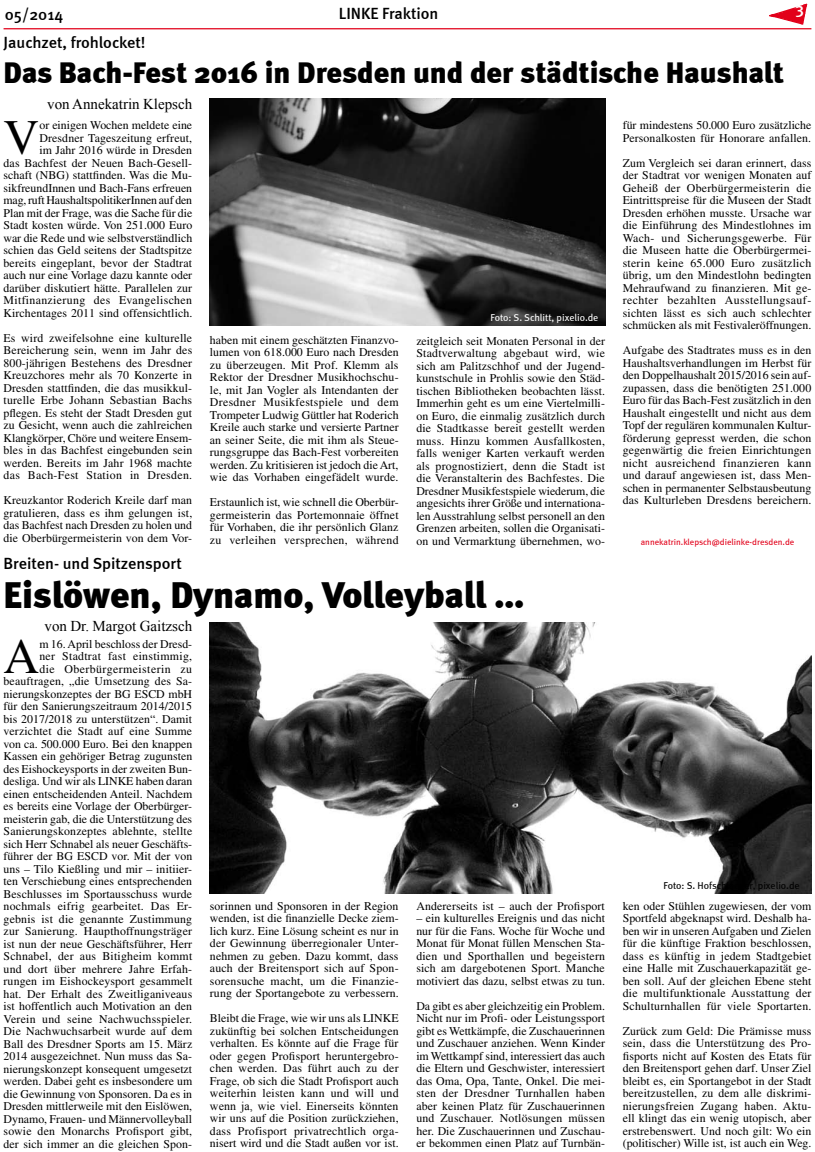
<style>
.page{position:relative;width:815px;height:1152px;background:#fff}
.page>*{position:absolute;margin:0;border:0;box-sizing:border-box;transform-origin:0 0}
.t1{font:49.62px "Times";color:#000}
.t2{font:900 37.5px "Meta";letter-spacing:-.005em;color:#000}
.t3{font:900 30px "Meta";color:#000}
.t4{font:500 16.25px "Meta";color:#000}
.t5{font:500 16.25px "Meta";color:#fff}
.t6{font:15px "Times New Roman";color:#000}
.t7{font:11.88px/12.5px "Times";letter-spacing:.005em;color:#000;text-align:justify}
.t8{font:10px "Meta Book LF";letter-spacing:-.005em;color:#000}
.t9{font:10px "Meta Book LF";color:#fff}
.t10{font:8.75px "Meta Book LF";color:#e2001a}
.s1{font-family:"Times New Roman"}
</style>
<div class="page">
<svg style="left:769px;top:3px;width:39px;height:22px"></svg>
<hr style="left:4px;top:28px;width:807px;height:1px;background:#e2001a">
<img style="left:210px;top:98px;width:395px;height:227px">
<img style="left:210px;top:623px;width:601px;height:271px">
<h3 class="t4" style="left:5px;top:5px;width:60px">05/2014</h3>
<h3 class="t4" style="left:339px;top:4px;width:101px">LINKE Fraktion</h3>
<h3 class="t5" style="left:796px;top:-1px;width:10px">3</h3>
<h3 class="t4" style="left:4px;top:33px;width:143px">Jauchzet, frohlocket!</h3>
<h3 class="t3" style="left:4px;top:54px;width:782px">Das Bach-Fest 2016 in Dresden und der städtische Haushalt</h3>
<h1 class="t1" style="left:4px;top:110px;width:37px">V</h1>
<p class="t6" style="left:47px;top:94px;width:147px">von Annekatrin Klepsch</p>
<p class="t7" style="left:623px;top:119px;width:190px">für mindestens 50.000 Euro zusätzliche<br>Personalkosten für Honorare anfallen.</p>
<p class="t7" style="left:623px;top:156px;width:190px">Zum Vergleich sei daran erinnert, dass der Stadtrat vor wenigen Monaten auf Geheiß der Oberbürgermeisterin die Eintrittspreise für die Museen der Stadt Dresden erhöhen musste. Ursache war die Einführung des Mindestlohnes im Wach- und Sicherungsgewerbe. Für die Museen hatte die Oberbürgermei&shy;sterin keine 65.000 Euro zusätzlich übrig, um den Mindestlohn bedingten Mehraufwand zu finanzieren. Mit ge&shy;rechter bezahlten Ausstellungsauf&shy;sichten lässt es sich auch schlechter schmücken als mit Festivaleröffnungen.</p>
<p class="t7" style="left:623px;top:344px;width:190px">Aufgabe des Stadtrates muss es in den Haushaltsverhandlungen im Herbst für den Doppelhaushalt 2015/2016 sein auf&shy;zupassen, dass die benötigten 251.000<br>Euro für das Bach-Fest zusätzlich in den Haushalt eingestellt und nicht aus dem Topf der regulären kommunalen Kultur&shy;förderung gepresst werden, die schon gegenwärtig die freien Einrichtungen nicht ausreichend finanzieren kann und darauf angewiesen ist, dass Men&shy;schen in permanenter Selbstausbeutung das Kulturleben Dresdens bereichern.</p>
<p class="t10" style="left:641px;top:536px;width:155px">annekatrin.klepsch@dielinke-dresden.de</p>
<p class="t7" style="left:4px;top:119px;width:190px;text-align:right">or einigen Wochen meldete eine Dresdner Tageszeitung erfreut,<br>im Jahr 2016 würde in Dresden<br>das Bachfest der Neuen Bach-Gesell&shy;schaft (NBG) stattfinden. Was die Mu&shy;sikfreundInnen und Bach-Fans erfreuen mag, ruft HaushaltspolitikerInnen auf den Plan mit der Frage, was die Sache für die Stadt kosten würde. Von 251.000 Euro war die Rede und wie selbstverständlich schien das Geld seitens der Stadtspitze bereits eingeplant, bevor der Stadtrat auch nur eine Vorlage dazu kannte oder darüber diskutiert hätte. Parallelen zur Mitfinanzierung des Evangelischen Kirchentages 2011 sind offensichtlich.</p>
<p class="t7" style="left:4px;top:331px;width:190px">Es wird zweifelsohne eine kulturelle Bereicherung sein, wenn im Jahr des 800-jährigen Bestehens des Dresdner Kreuzchores mehr als 70 Konzerte in Dresden stattfinden, die das musikkul&shy;turelle Erbe Johann Sebastian Bachs pflegen. Es steht der Stadt Dresden gut zu Gesicht, wenn auch die zahlreichen Klangkörper, Chöre und weitere Ensem&shy;bles in das Bachfest eingebunden sein werden. Bereits im Jahr 1968 machte das Bach-Fest Station in Dresden.</p>
<p class="t7" style="left:4px;top:494px;width:190px">Kreuzkantor Roderich Kreile darf man gratulieren, dass es ihm gelungen ist, das Bachfest nach Dresden zu holen und die Oberbürgermeisterin von dem Vor-</p>
<p class="t9" style="left:490px;top:312px;width:109px">Foto: S. Schlitt, pixelio.de</p>
<p class="t7" style="left:210px;top:333px;width:190px">haben mit einem geschätzten Finanzvo&shy;lumen von 618.000 Euro nach Dresden zu überzeugen. Mit Prof. Klemm als Rektor der Dresdner Musikhochschu&shy;le, mit Jan Vogler als Intendanten der Dresdner Musikfestspiele und dem Trompeter Ludwig Güttler hat Roderich Kreile auch starke und versierte Partner an seiner Seite, die mit ihm als Steue&shy;rungsgruppe das Bach-Fest vorbereiten werden. Zu kritisieren ist jedoch die Art, wie das Vorhaben eingefädelt wurde.</p>
<p class="t7" style="left:210px;top:496px;width:190px">Erstaunlich ist, wie schnell die Oberbür&shy;germeisterin das Portemonnaie öffnet für Vorhaben, die ihr persönlich Glanz zu verleihen versprechen, während</p>
<p class="t7" style="left:416px;top:334px;width:190px">zeitgleich seit Monaten Personal in der Stadtverwaltung abgebaut wird, wie sich am Palitzschhof und der Jugend&shy;kunstschule in Prohlis sowie den Städ&shy;tischen Bibliotheken beobachten lässt.<br>Immerhin geht es um eine Viertelmilli&shy;on Euro, die einmalig zusätzlich durch die Stadtkasse bereit gestellt werden muss. Hinzu kommen Ausfallkosten, falls weniger Karten verkauft werden als prognostiziert, denn die Stadt ist die Veranstalterin des Bachfestes. Die Dresdner Musikfestspiele wiederum, die angesichts ihrer Größe und internationa&shy;len Ausstrahlung selbst personell an den Grenzen arbeiten, sollen die Organisati&shy;on und Vermarktung übernehmen, wo-</p>
<h3 class="t4" style="left:4px;top:553px;width:180px">Breiten- und Spitzensport</h3>
<h2 class="t2" style="left:4px;top:572px;width:523px">Eislöwen, Dynamo, Volleyball …</h2>
<h1 class="t1" style="left:4px;top:628px;width:37px">A</h1>
<p class="t6" style="left:45px;top:616px;width:149px">von Dr. Margot Gaitzsch</p>
<p class="t7" style="left:4px;top:637px;width:190px;text-align:right">m 16. April beschloss der Dresd-<br>ner Stadtrat fast einstimmig,<br>die Oberbürgermeisterin zu beauftragen, „die Umsetzung des Sa&shy;nierungskonzeptes der BG ESCD mbH für den Sanierungszeitraum 2014/2015 bis 2017/2018 zu unterstützen“. Damit verzichtet die Stadt auf eine Summe von ca. 500.000 Euro. Bei den knappen Kassen ein gehöriger Betrag zugunsten des Eishockeysports in der zweiten Bun&shy;desliga. Und wir als LINKE haben daran einen entscheidenden Anteil. Nachdem es bereits eine Vorlage der Oberbürger&shy;meisterin gab, die die Unterstützung des Sanierungskonzeptes ablehnte, stellte sich Herr Schnabel als neuer Geschäfts&shy;führer der BG ESCD vor. Mit der von uns – Tilo Kießling und mir – initiier&shy;ten Verschiebung eines entsprechenden Beschlusses im Sportausschuss wurde nochmals eifrig gearbeitet. Das Er&shy;gebnis ist die genannte Zustimmung zur Sanierung. Haupthoffnungsträger ist nun der neue Geschäftsführer, Herr Schnabel, der aus Bitigheim kommt und dort über mehrere Jahre Erfah&shy;rungen im Eishockeysport gesammelt hat. Der Erhalt des Zweitliganiveaus ist hoffentlich auch Motivation an den Verein und seine Nachwuchsspieler.<br>Die Nachwuchsarbeit wurde auf dem Ball des Dresdner Sports am 15. März 2014 ausgezeichnet. Nun muss das Sa&shy;nierungskonzept konsequent umgesetzt werden. Dabei geht es insbesondere um die Gewinnung von Sponsoren. Da es in Dresden mittlerweile mit den Eislöwen, Dynamo, Frauen- und Männervolleyball sowie den Monarchs Profisport gibt, der sich immer an die gleichen Spon-</p>
<p class="t7" style="left:210px;top:899px;width:190px">sorinnen und Sponsoren in der Region wenden, ist die finanzielle Decke ziem&shy;lich kurz. Eine Lösung scheint es nur in der Gewinnung überregionaler Unter&shy;nehmen zu geben. Dazu kommt, dass auch der Breitensport sich auf Spon&shy;sorensuche macht, um die Finanzie&shy;rung der Sportangebote zu verbessern.</p>
<p class="t7" style="left:210px;top:1011px;width:190px">Bleibt die Frage, wie wir uns als LINKE zukünftig bei solchen Entscheidungen verhalten. Es könnte auf die Frage für oder gegen Profisport heruntergebro&shy;chen werden. Das führt auch zu der Frage, ob sich <span class="s1">die Stadt</span> Profisport auch weiterhin leisten kann und will <span class="s1">und wenn ja, wie viel</span>. Einerseits könnten wir uns auf die Position zurückziehen, dass Profisport privatrechtlich orga&shy;nisert wird und die Stadt außen vor ist.</p>
<p class="t7" style="left:416px;top:899px;width:190px">Andererseits ist – auch der Profisport</p>
<p class="t7" style="left:416px;top:911px;width:190px">– ein kulturelles Ereignis und das nicht nur für die Fans. Woche für Woche und Monat für Monat füllen Menschen Sta&shy;dien und Sporthallen und begeistern sich am dargebotenen Sport. Manche motiviert das dazu, selbst etwas zu tun.</p>
<p class="t7" style="left:416px;top:999px;width:190px">Da gibt es aber gleichzeitig ein Problem.<br>Nicht nur im Profi- oder Leistungssport gibt es Wettkämpfe, die Zuschauerinnen und Zuschauer anziehen. Wenn Kinder im Wettkampf sind, interessiert das auch die Eltern und Geschwister, interessiert das Oma, Opa, Tante, Onkel. Die mei&shy;sten der Dresdner Turnhallen haben aber keinen Platz für Zuschauerinnen und Zuschauer. Notlösungen müssen her. Die Zuschauerinnen und Zuschau&shy;er bekommen einen Platz auf Turnbän-</p>
<p class="t8" style="left:664px;top:880px;width:138px">Foto: S. Hofschlaeger, pixelio.de</p>
<p class="t7" style="left:623px;top:899px;width:190px">ken oder Stühlen zugewiesen, der vom Sportfeld abgeknapst wird. Deshalb ha&shy;ben wir in unseren Aufgaben und Zielen für die künftige Fraktion beschlossen, dass es künftig in jedem Stadtgebiet eine Halle mit Zuschauerkapazität ge&shy;ben soll. Auf der gleichen Ebene steht die multifunktionale Ausstattung der Schulturnhallen für viele Sportarten.</p>
<p class="t7" style="left:623px;top:1024px;width:190px">Zurück zum Geld: Die Prämisse muss sein, dass die Unterstützung des Pro&shy;fisports nicht auf Kosten des Etats für den Breitensport gehen darf. Unser Ziel bleibt es, ein Sportangebot in der Stadt bereitzustellen, zu dem alle diskrimi&shy;nierungsfreien Zugang haben. Aktu&shy;ell klingt das ein wenig utopisch, aber erstrebenswert. Und noch gilt: Wo ein (politischer) Wille ist, ist auch ein Weg.</p>
</div>
